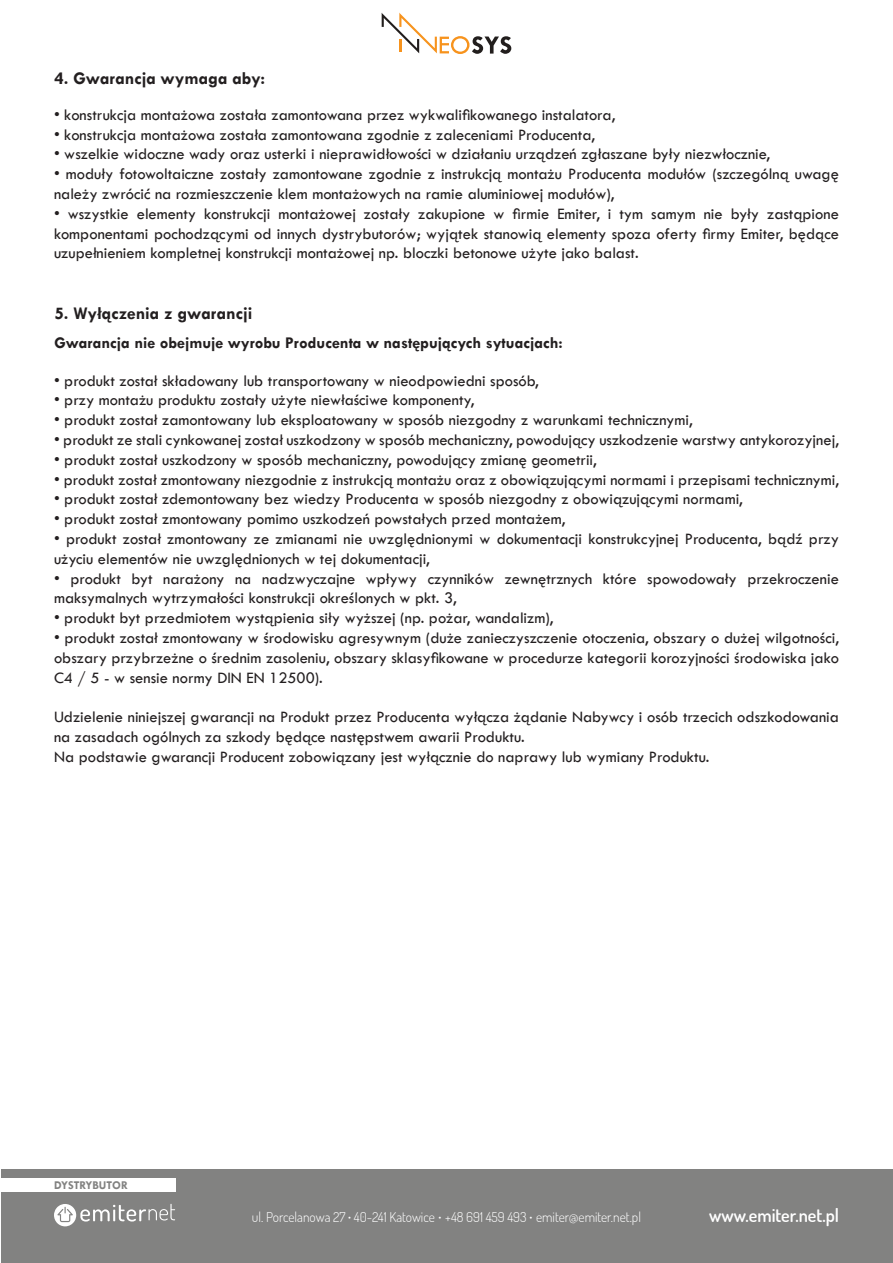
<style>
.page{position:relative;width:893px;height:1263px;background:#fff}
.page>*{position:absolute;margin:0;border:0;box-sizing:border-box;transform-origin:0 0}
.t1{font:700 18px "Tw Cen";color:#231f20}
.t2{font:600 18px "Dosis";color:#fff}
.t3{font:16.5px/19.8px "Tw Cen";color:#231f20}
.t4{font:700 16.5px "Tw Cen";color:#231f20}
.t5{font:300 13.5px "Dosis";color:#fff}
.t6{font:700 12px "Tw Cen";color:#828281}
.s1{font-family:"Tw Cen";font-weight:400}
</style>
<div class="page">
<div style="left:1px;top:1169px;width:891px;height:93px;background:#828281"></div>
<svg style="left:382px;top:13px;width:129px;height:41px"></svg>
<svg style="left:54px;top:1204px;width:121px;height:22px"></svg>
<div style="left:0;top:1178px;width:175px;height:14px;background:#fff"></div>
<p class="t1" style="left:54px;top:67px;width:212px">4. Gwarancja wymaga aby:</p>
<p class="t3" style="left:54px;top:105px;width:563px">• konstrukcja montażowa została zamontowana przez wykwalifikowanego instalatora,</p>
<p class="t3" style="left:54px;top:124px;width:543px">• konstrukcja montażowa została zamontowana zgodnie z zaleceniami Producenta,</p>
<p class="t3" style="left:54px;top:144px;width:718px">• wszelkie widoczne wady oraz usterki i nieprawidłowości w działaniu urządzeń zgłaszane były niezwłocznie,</p>
<p class="t3" style="left:54px;top:164px;width:786px">• moduły fotowoltaiczne zostały zamontowane zgodnie z instrukcją montażu Producenta modułów (szczególną uwagę należy zwrócić na rozmieszczenie klem montażowych na ramie aluminiowej modułów),</p>
<p class="t3" style="left:54px;top:204px;width:786px;text-align:justify">• wszystkie elementy konstrukcji montażowej zostały zakupione w firmie Emiter, i tym samym nie były zastąpione komponentami pochodzącymi od innych dystrybutorów; wyjątek stanowią elementy spoza oferty firmy Emiter, będące uzupełnieniem kompletnej konstrukcji montażowej np. bloczki betonowe użyte jako balast.</p>
<p class="t1" style="left:54px;top:302px;width:200px">5. Wyłączenia z gwarancji</p>
<p class="t4" style="left:54px;top:333px;width:510px">Gwarancja nie obejmuje wyrobu Producenta w następujących sytuacjach:</p>
<p class="t3" style="left:54px;top:370px;width:486px">• produkt został składowany lub transportowany w nieodpowiedni sposób,</p>
<p class="t3" style="left:54px;top:390px;width:422px">• przy montażu produktu zostały użyte niewłaściwe komponenty,</p>
<p class="t3" style="left:54px;top:410px;width:640px">• produkt został zamontowany lub eksploatowany w sposób niezgodny z warunkami technicznymi,</p>
<p class="t3" style="left:54px;top:430px;width:786px">• produkt ze stali cynkowanej został uszkodzony w sposób mechaniczny, powodujący uszkodzenie warstwy antykorozyjnej,</p>
<p class="t3" style="left:54px;top:450px;width:544px">• produkt został uszkodzony w sposób mechaniczny, powodujący zmianę geometrii,</p>
<p class="t3" style="left:54px;top:469px;width:786px">• produkt został zmontowany niezgodnie z instrukcją montażu oraz z obowiązującymi normami i przepisami technicznymi,</p>
<p class="t3" style="left:54px;top:489px;width:690px">• produkt został zdemontowany bez wiedzy Producenta w sposób niezgodny z obowiązującymi normami,</p>
<p class="t3" style="left:54px;top:509px;width:513px">• produkt został zmontowany pomimo uszkodzeń powstałych przed montażem,</p>
<p class="t3" style="left:54px;top:529px;width:786px">• produkt został zmontowany ze zmianami nie uwzględnionymi w dokumentacji konstrukcyjnej Producenta, bądź przy użyciu elementów nie uwzględnionych w tej dokumentacji,</p>
<p class="t3" style="left:54px;top:568px;width:786px">• produkt byt narażony na nadzwyczajne wpływy czynników zewnętrznych które spowodowały przekroczenie maksymalnych wytrzymałości konstrukcji określonych w pkt. 3,</p>
<p class="t3" style="left:54px;top:608px;width:501px">• produkt byt przedmiotem wystąpienia siły wyższej (np. pożar, wandalizm),</p>
<p class="t3" style="left:54px;top:628px;width:786px;text-align:justify">• produkt został zmontowany w środowisku agresywnym (duże zanieczyszczenie otoczenia, obszary o dużej wilgotności, obszary przybrzeżne o średnim zasoleniu, obszary sklasyfikowane w procedurze kategorii korozyjności środowiska jako C4 / 5 - w sensie normy DIN EN 12500).</p>
<p class="t3" style="left:54px;top:707px;width:786px">Udzielenie niniejszej gwarancji na Produkt przez Producenta wyłącza żądanie Nabywcy i osób trzecich odszkodowania na zasadach ogólnych za szkody będące następstwem awarii Produktu.<br>Na podstawie gwarancji Producent zobowiązany jest wyłącznie do naprawy lub wymiany Produktu.</p>
<p class="t6" style="left:54px;top:1178px;width:75px">DYSTRYBUTOR</p>
<p class="t5" style="left:252px;top:1207px;width:391px">ul. Porcelanowa 27 <span class="s1">·</span> 40-241 Katowice <span class="s1">·</span> +48 691 459 493 <span class="s1">·</span> emiter@emiter.net.pl</p>
<p class="t2" style="left:709px;top:1203px;width:131px">www.emiter.net.pl</p>
</div>
